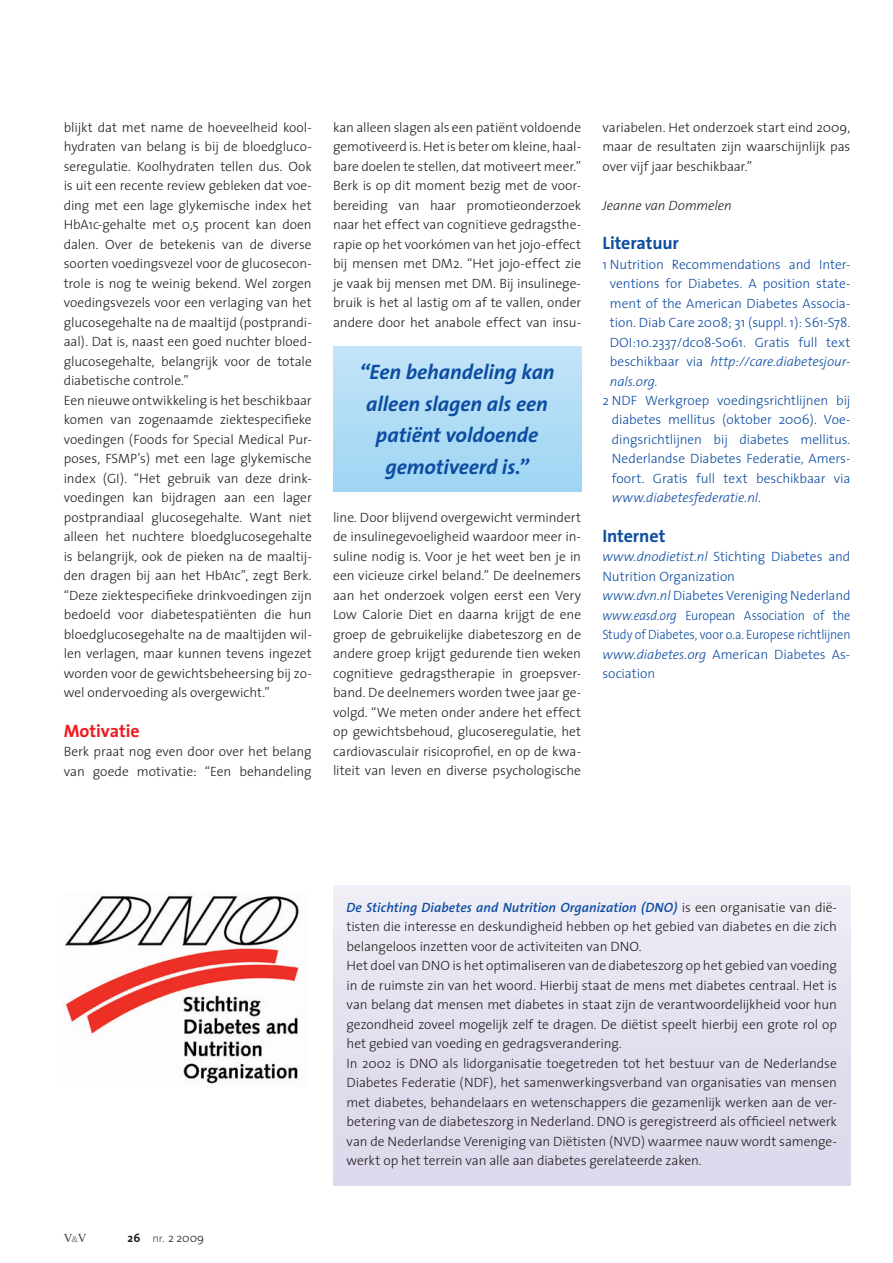
<style>
.page{position:relative;width:893px;height:1263px;background:#fff}
.page>*{position:absolute;margin:0;border:0;box-sizing:border-box;transform-origin:0 0}
.t1{font:italic 700 21px/31.5px "The Sans";letter-spacing:-.005em;color:#0d4da1;text-align:center}
.t2{font:700 18px "The Sans";letter-spacing:-.005em;color:#0d4da1}
.t3{font:700 18px "The Sans";letter-spacing:-.005em;color:#ee1d23}
.t4{font:300 13.5px/19.5px "The Sans";letter-spacing:-.005em;color:#231f20}
.t5{font:300 13.5px/19.5px "The Sans";letter-spacing:-.005em;color:#0d4da1}
.t6{font:italic 300 13.5px "The Sans";letter-spacing:-.005em;color:#0d4da1}
.t7{font:italic 300 13.5px "The Sans";letter-spacing:-.005em;color:#231f20}
.t8{font:300 12px "The Sans";color:#231f20}
.t9{font:12px "Times New Roman";color:#3e3e3f}
.s1{font-style:normal}
.s2{font-style:italic}
.s3{font-size:9px;color:#76787b}
.s4{font-weight:700}
.s5{font-family:"Scala Sans"}
.s6{font-weight:600;font-style:italic;color:#0d4da1}
</style>
<div class="page">
<div style="left:333px;top:885px;width:517px;height:300px;background:linear-gradient(to right,#e4e1f0,#e4e1f0)"></div>
<div style="left:333px;top:346px;width:248px;height:145px;background:linear-gradient(to bottom,#c4e4f7,#9ed5f3)"></div>
<img style="left:64px;top:893px;width:236px;height:191px">
<p class="t4" style="left:64px;top:117px;width:250px">blijkt dat met name de hoeveelheid kool&shy;hydraten van belang is bij de bloedgluco&shy;seregulatie. Koolhydraten tellen dus. Ook is uit een recente review gebleken dat voe&shy;ding met een lage glykemische index het HbA1c-gehalte met 0,5 procent kan doen dalen. Over de betekenis van de diverse soorten voedingsvezel voor de glucosecon&shy;trole is nog te weinig bekend. Wel zorgen voedingsvezels voor een verlaging van het glucosegehalte na de maaltijd (postprandi&shy;aal). Dat is, naast een goed nuchter bloed&shy;glucosegehalte, belangrijk voor de totale diabetische controle.”<br>Een nieuwe ontwikkeling is het beschikbaar komen van zogenaamde ziektespecifieke voedingen (Foods for Special Medical Pur&shy;poses, FSMP’s) met een lage glykemische index (GI). “Het gebruik van deze drink&shy;voedingen kan bijdragen aan een lager postprandiaal glucosegehalte. Want niet alleen het nuchtere bloedglucosegehalte is belangrijk, ook de pieken na de maaltij&shy;den dragen bij aan het HbA1c”, zegt Berk. “Deze ziektespecifieke drinkvoedingen zijn bedoeld voor diabetespatiënten die hun bloedglucosegehalte na de maaltijden wil&shy;len verlagen, maar kunnen tevens ingezet worden voor de gewichtsbeheersing bij zo&shy;wel ondervoeding als overgewicht.”</p>
<h2 class="t3" style="left:64px;top:715px;width:77px">Motivatie</h2>
<p class="t4" style="left:64px;top:741px;width:249px">Berk praat nog even door over het belang van goede motivatie: “Een behandeling</p>
<p class="t4" style="left:333px;top:117px;width:250px;text-align:justify">kan alleen slagen als een patiënt voldoende gemotiveerd is. Het is beter om kleine, haal&shy;bare doelen te stellen, dat motiveert meer.” Berk is op dit moment bezig met de voor&shy;bereiding van haar promotieonderzoek naar het effect van cognitieve gedragsthe&shy;rapie op het voorkómen van het jojo-effect bij mensen met DM2. “Het jojo-effect zie je vaak bij mensen met DM. Bij insulinege&shy;bruik is het al lastig om af te vallen, onder andere door het anabole effect van insu-</p>
<h1 class="t1" style="left:359px;top:356px;width:197px">“Een behandeling kan alleen slagen als een patiënt voldoende gemotiveerd is.”</h1>
<p class="t4" style="left:333px;top:507px;width:250px;text-align:justify">line. Door blijvend overgewicht vermindert de insulinegevoeligheid waardoor meer in&shy;suline nodig is. Voor je het weet ben je in een vicieuze cirkel beland.” De deelnemers aan het onderzoek volgen eerst een Very Low Calorie Diet en daarna krijgt de ene groep de gebruikelijke diabeteszorg en de andere groep krijgt gedurende tien weken cognitieve gedragstherapie in groepsver&shy;band. De deelnemers worden twee jaar ge&shy;volgd. “We meten onder andere het effect op gewichtsbehoud, glucoseregulatie, het cardiovasculair risicoprofiel, en op de kwa&shy;liteit van leven en diverse psychologische</p>
<p class="t4" style="left:602px;top:117px;width:249px;text-align:justify">variabelen. Het onderzoek start eind 2009, maar de resultaten zijn waarschijnlijk pas over vijf jaar beschikbaar.”</p>
<p class="t7" style="left:602px;top:194px;width:131px">Jeanne van Dommelen</p>
<h2 class="t2" style="left:602px;top:228px;width:78px">Literatuur</h2>
<p class="t5" style="left:602px;top:254px;width:249px">1 Nutrition Recommendations and Inter-</p>
<p class="t5" style="left:610px;top:273px;width:242px">ventions for Diabetes. A position state-</p>
<p class="t5" style="left:610px;top:293px;width:242px">ment of the American Diabetes Associa-</p>
<p class="t5" style="left:610px;top:312px;width:242px">tion. Diab Care 2008; 31 (suppl. 1): S61-S78.</p>
<p class="t5" style="left:610px;top:332px;width:242px">DOI:10.2337/dc08-S061. Gratis full text</p>
<p class="t6" style="left:610px;top:350px;width:242px"><span class="s1">beschikbaar via</span> http://care.diabetesjour-</p>
<p class="t6" style="left:610px;top:370px;width:49px">nals.org<span class="s1">.</span></p>
<p class="t5" style="left:602px;top:390px;width:250px">2 NDF Werkgroep voedingsrichtlijnen bij</p>
<p class="t5" style="left:612px;top:410px;width:240px">diabetes mellitus (oktober 2006). Voe-</p>
<p class="t5" style="left:612px;top:429px;width:240px">dingsrichtlijnen bij diabetes mellitus.</p>
<p class="t5" style="left:612px;top:449px;width:240px">Nederlandse Diabetes Federatie, Amers-</p>
<p class="t5" style="left:612px;top:468px;width:240px">foort. Gratis full text beschikbaar via</p>
<p class="t6" style="left:612px;top:487px;width:150px">www.diabetesfederatie.nl<span class="s1">.</span></p>
<h2 class="t2" style="left:602px;top:520px;width:65px">Internet</h2>
<p class="t5" style="left:602px;top:546px;width:250px"><span class="s2">www.dnodietist.nl</span> Stichting Diabetes and Nutrition Organization<br><span class="s2">www.dvn.nl</span> Diabetes Vereniging Nederland <span class="s2">www.easd.org</span> European Association of the Study of Diabetes, voor o.a. Europese richtlijnen <span class="s2">www.diabetes.org</span> American Diabetes As&shy;sociation</p>
<p class="t9" style="left:64px;top:1230px;width:24px">V<span class="s3">&amp;</span>V</p>
<p class="t8" style="left:128px;top:1228px;width:78px"><span class="s4">26</span> <span class="s5">nr.</span> 2 2009</p>
<p class="t4" style="left:347px;top:897px;width:492px"><span class="s6">De Stichting Diabetes and Nutrition Organization (DNO)</span> is een organisatie van dië&shy;tisten die interesse en deskundigheid hebben op het gebied van diabetes en die zich belangeloos inzetten voor de activiteiten van DNO.<br>Het doel van DNO is het optimaliseren van de diabeteszorg op het gebied van voeding in de ruimste zin van het woord. Hierbij staat de mens met diabetes centraal. Het is van belang dat mensen met diabetes in staat zijn de verantwoordelijkheid voor hun gezondheid zoveel mogelijk zelf te dragen. De diëtist speelt hierbij een grote rol op het gebied van voeding en gedragsverandering.<br>In 2002 is DNO als lidorganisatie toegetreden tot het bestuur van de Nederlandse Diabetes Federatie (NDF), het samenwerkingsverband van organisaties van mensen met diabetes, behandelaars en wetenschappers die gezamenlijk werken aan de ver&shy;betering van de diabeteszorg in Nederland. DNO is geregistreerd als officieel netwerk van de Nederlandse Vereniging van Diëtisten (NVD) waarmee nauw wordt samenge&shy;werkt op het terrein van alle aan diabetes gerelateerde zaken.</p>
</div>
